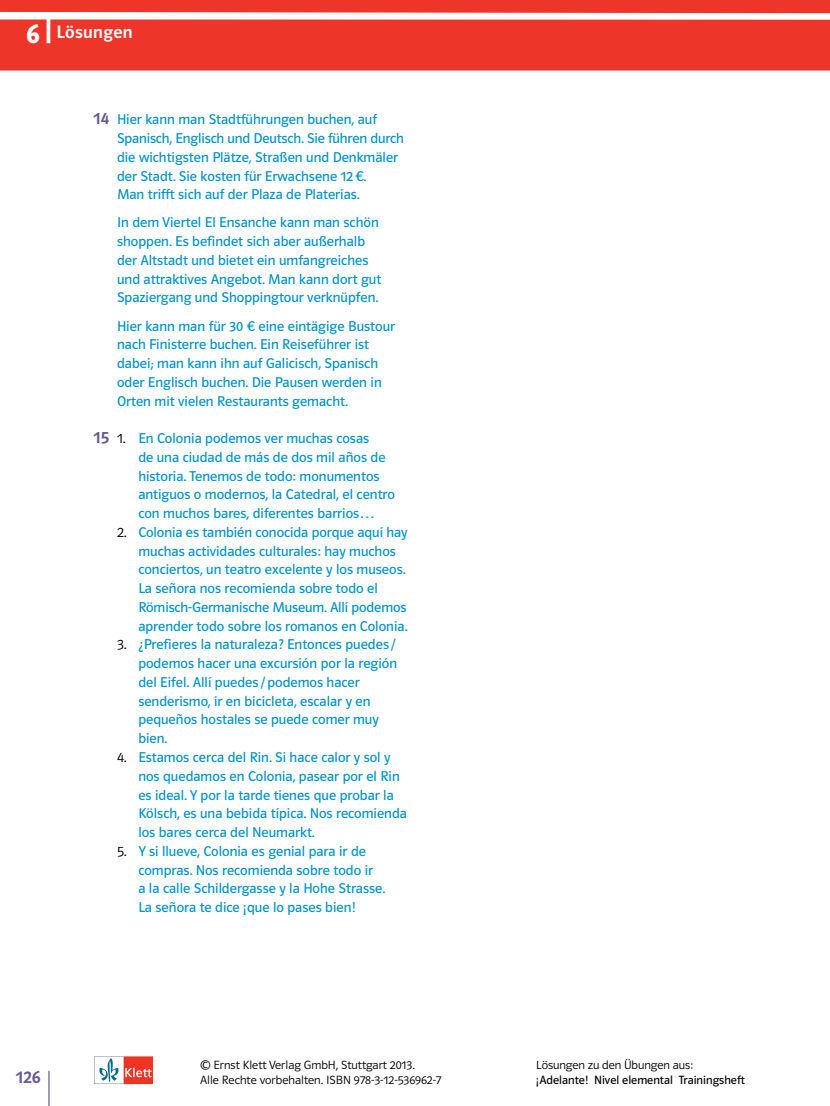
<style>
.page{position:relative;width:830px;height:1106px;background:#fff}
.page>*{position:absolute;margin:0;border:0;box-sizing:border-box;transform-origin:0 0}
.t1{font:27.75px "Polo Spanisch Hfett";color:#fff}
.t2{font:18px "Polo Spanisch Krftg";letter-spacing:.02em;color:#fff}
.t3{font:18px "Polo Spanisch Krftg";color:#695894}
.a_tb_1_loesung{font:14.25px/18.8px "Polo Spanisch Buch";color:#0092c8}
.t4{font:12px "Polo ST11 K Leicht";color:#000}
.t5{font:12px "Polo Spanisch Buch";color:#000}
.s1{font-family:"Polo Spanisch Krftg";font-size:17.25px;color:#695894}
.s2{font-family:"Polo Spanisch Leicht";color:#000}
</style>
<div class="page">
<div style="left:0;top:0;width:829px;height:13px;background:#ee352a"></div>
<div style="left:0;top:19px;width:829px;height:51px;background:#ee352a"></div>
<svg style="left:94px;top:1056px;width:59px;height:28px"></svg>
<hr style="left:47px;top:18px;width:3px;height:25px;background:#fff">
<hr style="left:48px;top:1070px;width:1px;height:36px;background:#695894">
<p class="t1" style="left:26px;top:18px;width:15px">6</p>
<p class="t2" style="left:56px;top:23px;width:78px">Lösungen</p>
<p class="a_tb_1_loesung" style="left:117px;top:110px;width:288px;text-indent:-23px"><span class="s1">14</span> Hier kann man Stadtführungen buchen, auf Spanisch, Englisch und Deutsch. Sie führen durch die wichtigsten Plätze, Straßen und Denkmäler der Stadt. Sie kosten für Erwachsene 12€.<br>Man trifft sich auf der Plaza de Platerías.</p>
<p class="a_tb_1_loesung" style="left:117px;top:213px;width:265px">In dem Viertel El Ensanche kann man schön shoppen. Es befindet sich aber außerhalb der Altstadt und bietet ein umfangreiches und attraktives Angebot. Man kann dort gut Spaziergang und Shoppingtour verknüpfen.</p>
<p class="a_tb_1_loesung" style="left:117px;top:316px;width:279px">Hier kann man für 30 € eine eintägige Bustour nach Finisterre buchen. Ein Reiseführer ist dabei; man kann ihn auf Galicisch, Spanisch oder Englisch buchen. Die Pausen werden in Orten mit vielen Restaurants gemacht.</p>
<p class="a_tb_1_loesung" style="left:138px;top:429px;width:258px;text-indent:-45px"><span class="s1">15</span> <span class="s2">1.</span> En Colonia podemos ver muchas cosas<br>de una ciudad de más de dos mil años de historia. Tenemos de todo: monumentos antiguos o modernos, la Catedral, el centro con muchos bares, diferentes barrios…</p>
<p class="a_tb_1_loesung" style="left:138px;top:523px;width:271px;text-indent:-21px"><span class="s2">2.</span> Colonia es también conocida porque aquí hay muchas actividades culturales: hay muchos conciertos, un teatro excelente y los museos.<br>La señora nos recomienda sobre todo el Römisch-Germanische Museum. Allí podemos aprender todo sobre los romanos en Colonia.</p>
<p class="a_tb_1_loesung" style="left:138px;top:635px;width:260px;text-indent:-21px"><span class="s2">3.</span> ¿Prefieres la naturaleza? Entonces puedes / podemos hacer una excursión por la región del Eifel. Allí puedes /podemos hacer senderismo, ir en bicicleta, escalar y en pequeños hostales se puede comer muy bien.</p>
<p class="a_tb_1_loesung" style="left:138px;top:748px;width:270px;text-indent:-21px"><span class="s2">4.</span> Estamos cerca del Rin. Si hace calor y sol y nos quedamos en Colonia, pasear por el Rin es ideal. Y por la tarde tienes que probar la Kölsch, es una bebida típica. Nos recomienda los bares cerca del Neumarkt.</p>
<p class="a_tb_1_loesung" style="left:138px;top:841px;width:248px;text-indent:-21px"><span class="s2">5.</span> Y si llueve, Colonia es genial para ir de compras. Nos recomienda sobre todo ir<br>a la calle Schildergasse y la Hohe Strasse.<br>La señora te dice ¡que lo pases bien!</p>
<p class="t3" style="left:16px;top:1067px;width:26px">126</p>
<p class="t4" style="left:200px;top:1058px;width:216px">© Ernst Klett Verlag GmbH, Stuttgart 2013.</p>
<p class="t4" style="left:536px;top:1058px;width:158px">Lösungen zu den Übungen aus:</p>
<p class="t4" style="left:200px;top:1073px;width:243px">Alle Rechte vorbehalten. ISBN 978-3-12-536962-7</p>
<p class="t5" style="left:536px;top:1073px;width:210px">¡Adelante! Nivel elemental Trainingsheft</p>
</div>
